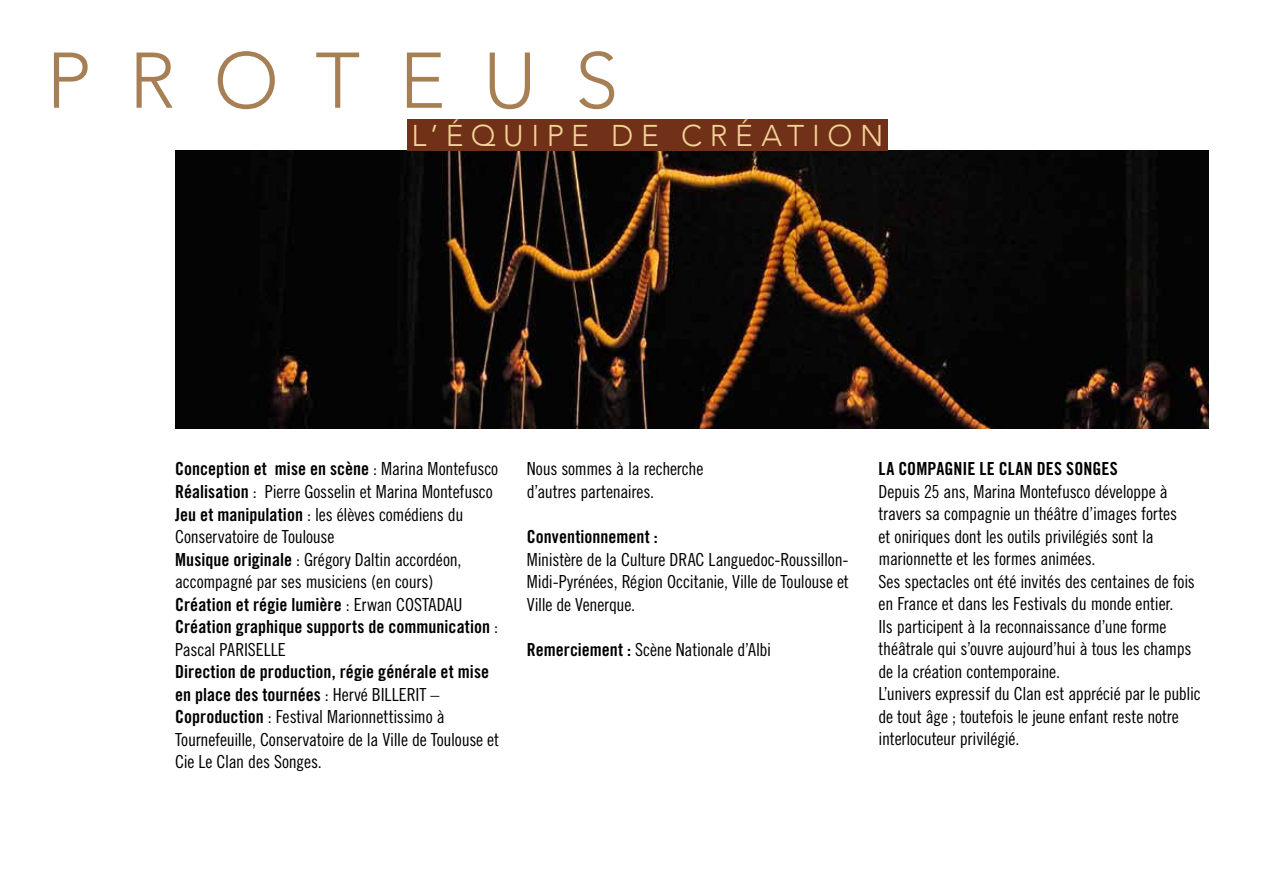
<style>
.page{position:relative;width:1263px;height:893px;background:#fff}
.page>*{position:absolute;margin:0;border:0;box-sizing:border-box;transform-origin:0 0}
.t1{font:300 78px "Avenir";letter-spacing:.49em;color:#a77f55}
.t2{font:300 30px "Avenir";letter-spacing:.25em;color:#f2d395}
.t3{font:18px/22.5px "Trade Gothic Cond Eighteen";letter-spacing:-.015em;color:#000}
.t4{font:18px/22.5px "Trade Gothic Bold Cond Twenty";color:#000}
.s1{font-family:"Trade Gothic Cond Eighteen"}
.s2{font-family:"Trade Gothic Bold Cond Twenty"}
</style>
<div class="page">
<img style="left:175px;top:151px;width:1034px;height:278px">
<div style="left:407px;top:119px;width:481px;height:32px;background:#713018"></div>
<h1 class="t1" style="left:46px;top:35px;width:573px">PROTEUS</h1>
<h2 class="t2" style="left:411px;top:118px;width:474px">L’ÉQUIPE DE CRÉATION</h2>
<p class="t4" style="left:175px;top:458px;width:325px">Conception et mise en scène <span class="s1">: Marina Montefusco</span></p>
<p class="t3" style="left:175px;top:480px;width:319px"><span class="s2">Réalisation</span> : Pierre Gosselin et Marina Montefusco <span class="s2">Jeu et manipulation</span> : les élèves comédiens du Conservatoire de Toulouse<br><span class="s2">Musique originale</span> : Grégory Daltin accordéon, accompagné par ses musiciens (en cours)</p>
<p class="t4" style="left:175px;top:593px;width:324px">Création et régie lumière <span class="s1">: Erwan COSTADAU<br></span>Création graphique supports de communication <span class="s1">:</span></p>
<p class="t3" style="left:175px;top:638px;width:112px">Pascal PARISELLE</p>
<p class="t4" style="left:175px;top:660px;width:315px">Direction de production, régie générale et mise en place des tournées <span class="s1">: Hervé BILLERIT –</span></p>
<p class="t3" style="left:175px;top:705px;width:325px"><span class="s2">Coproduction</span> : Festival Marionnettissimo à<br>Tournefeuille, Conservatoire de la Ville de Toulouse et<br>Cie Le Clan des Songes.</p>
<p class="t3" style="left:527px;top:458px;width:178px">Nous sommes à la recherche d’autres partenaires.</p>
<p class="t4" style="left:527px;top:525px;width:133px">Conventionnement :</p>
<p class="t3" style="left:527px;top:548px;width:324px;text-align:justify">Ministère de la Culture DRAC Languedoc-Roussillon-Midi-Pyrénées, Région Occitanie, Ville de Toulouse et Ville de Venerque.</p>
<p class="t3" style="left:527px;top:638px;width:246px"><span class="s2">Remerciement :</span> Scène Nationale d’Albi</p>
<p class="t4" style="left:878px;top:457px;width:241px">LA COMPAGNIE LE CLAN DES SONGES</p>
<p class="t3" style="left:878px;top:480px;width:324px">Depuis 25 ans, Marina Montefusco développe à travers sa compagnie un théâtre d’images fortes<br>et oniriques dont les outils privilégiés sont la marionnette et les formes animées.<br>Ses spectacles ont été invités des centaines de fois en France et dans les Festivals du monde entier.<br>Ils participent à la reconnaissance d’une forme théâtrale qui s’ouvre aujourd’hui à tous les champs de la création contemporaine.<br>L’univers expressif du Clan est apprécié par le public de tout âge ; toutefois le jeune enfant reste notre interlocuteur privilégié.</p>
</div>
